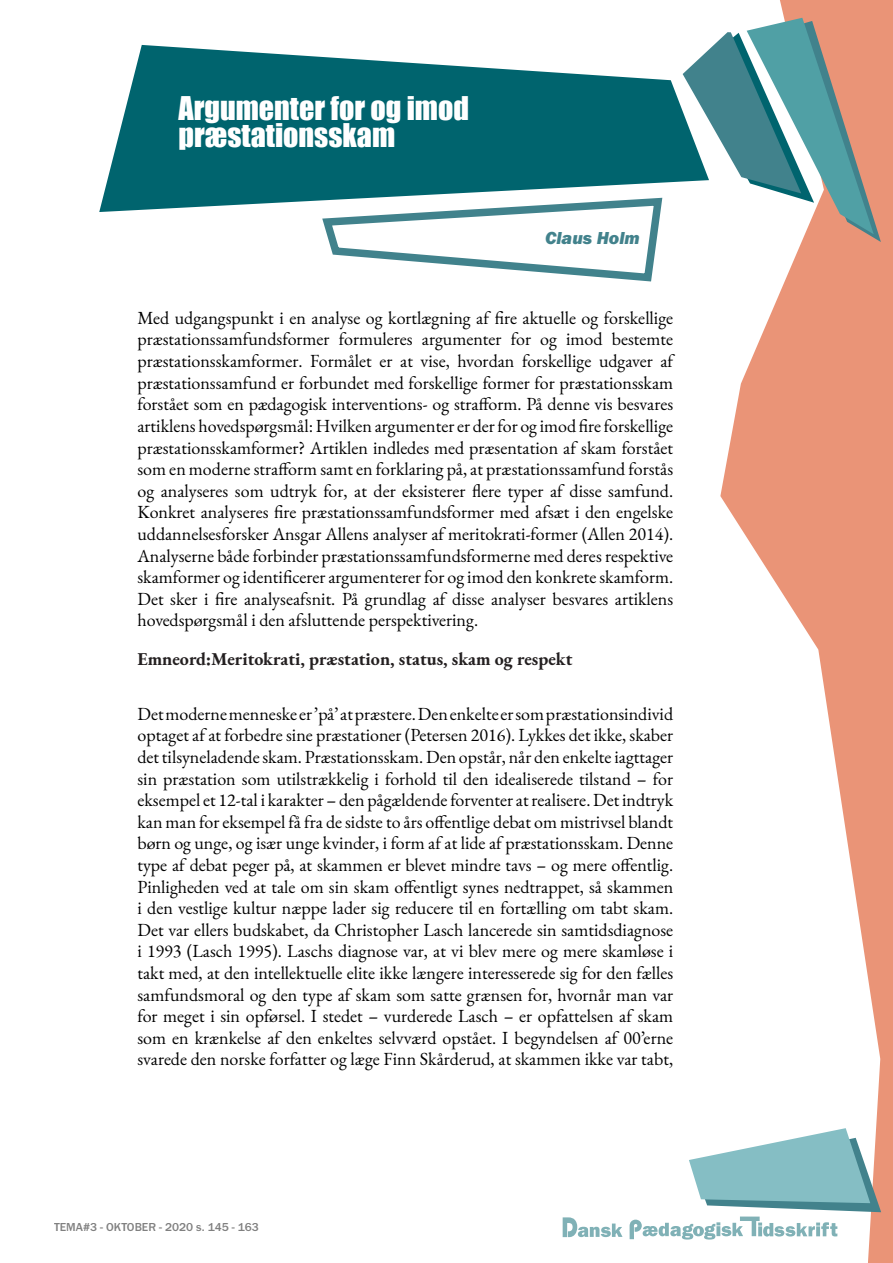
<style>
.page{position:relative;width:893px;height:1263px;background:#fff}
.page>*{position:absolute;margin:0;border:0;box-sizing:border-box;transform-origin:0 0}
.t1{font:30px/27px "Impact";color:#fff}
.t2{font:18px/21.6px "EB Garamond";color:#000;text-align:justify}
.t3{font:700 18px "EB Garamond";color:#231f20}
.Author_Name{font:18px "Franklin Gothic URW Hea Ita";color:#42828c}
.t4{font:500 12px "Franklin Gothic URW";color:#000}
</style>
<div class="page">
<svg style="left:99px;top:45px;width:584px;height:167px;fill:#00646e"></svg>
<svg style="left:318px;top:194px;width:349px;height:88px"></svg>
<svg style="left:563px;top:1217px;width:59px;height:20px"></svg>
<svg style="left:720px;top:0;width:173px;height:1263px"></svg>
<svg style="left:630px;top:1128px;width:251px;height:111px"></svg>
<svg style="left:683px;top:18px;width:198px;height:224px"></svg>
<p class="t1" style="left:179px;top:94px;width:292px">Argumenter for og imod præstationsskam</p>
<p class="Author_Name" style="left:545px;top:226px;width:96px">Claus Holm</p>
<p class="t2" style="left:137px;top:307px;width:537px">Med udgangspunkt i en analyse og kortlægning af fire aktuelle og forskellige præstationssamfundsformer formuleres argumenter for og imod bestemte præstationsskamformer. Formålet er at vise, hvordan forskellige udgaver af præstationssamfund er forbundet med forskellige former for præstationsskam forstået som en pædagogisk interventions- og strafform. På denne vis besvares artiklens hovedspørgsmål: Hvilken argumenter er der for og imod fire forskellige præstationsskamformer? Artiklen indledes med præsentation af skam forstået som en moderne strafform samt en forklaring på, at præstationssamfund forstås og analyseres som udtryk for, at der eksisterer flere typer af disse samfund.<br>Konkret analyseres fire præstationssamfundsformer med afsæt i den engelske uddannelsesforsker Ansgar Allens analyser af meritokrati-former (Allen 2014).<br>Analyserne både forbinder præstationssamfundsformerne med deres respektive skamformer og identificerer argumenterer for og imod den konkrete skamform.<br>Det sker i fire analyseafsnit. På grundlag af disse analyser besvares artiklens hovedspørgsmål i den afsluttende perspektivering.</p>
<p class="t3" style="left:137px;top:646px;width:436px">Emneord:Meritokrati, præstation, status, skam og respekt</p>
<p class="t2" style="left:137px;top:703px;width:537px">Det moderne menneske er ’på’ at præstere. Den enkelte er som præstationsindivid optaget af at forbedre sine præstationer (Petersen 2016). Lykkes det ikke, skaber det tilsyneladende skam. Præstationsskam. Den opstår, når den enkelte iagttager sin præstation som utilstrækkelig i forhold til den idealiserede tilstand – for eksempel et 12-tal i karakter – den pågældende forventer at realisere. Det indtryk kan man for eksempel få fra de sidste to års offentlige debat om mistrivsel blandt børn og unge, og især unge kvinder, i form af at lide af præstationsskam. Denne type af debat peger på, at skammen er blevet mindre tavs – og mere offentlig.<br>Pinligheden ved at tale om sin skam offentligt synes nedtrappet, så skammen i den vestlige kultur næppe lader sig reducere til en fortælling om tabt skam.<br>Det var ellers budskabet, da Christopher Lasch lancerede sin samtidsdiagnose i 1993 (Lasch 1995). Laschs diagnose var, at vi blev mere og mere skamløse i takt med, at den intellektuelle elite ikke længere interesserede sig for den fælles samfundsmoral og den type af skam som satte grænsen for, hvornår man var for meget i sin opførsel. I stedet – vurderede Lasch – er opfattelsen af skam som en krænkelse af den enkeltes selvværd opstået. I begyndelsen af 00’erne svarede den norske forfatter og læge Finn Skårderud, at skammen ikke var tabt,</p>
<p class="t4" style="left:54px;top:1220px;width:206px">TEMA#3 - OKTOBER - 2020 s. 145 - 163</p>
</div>
